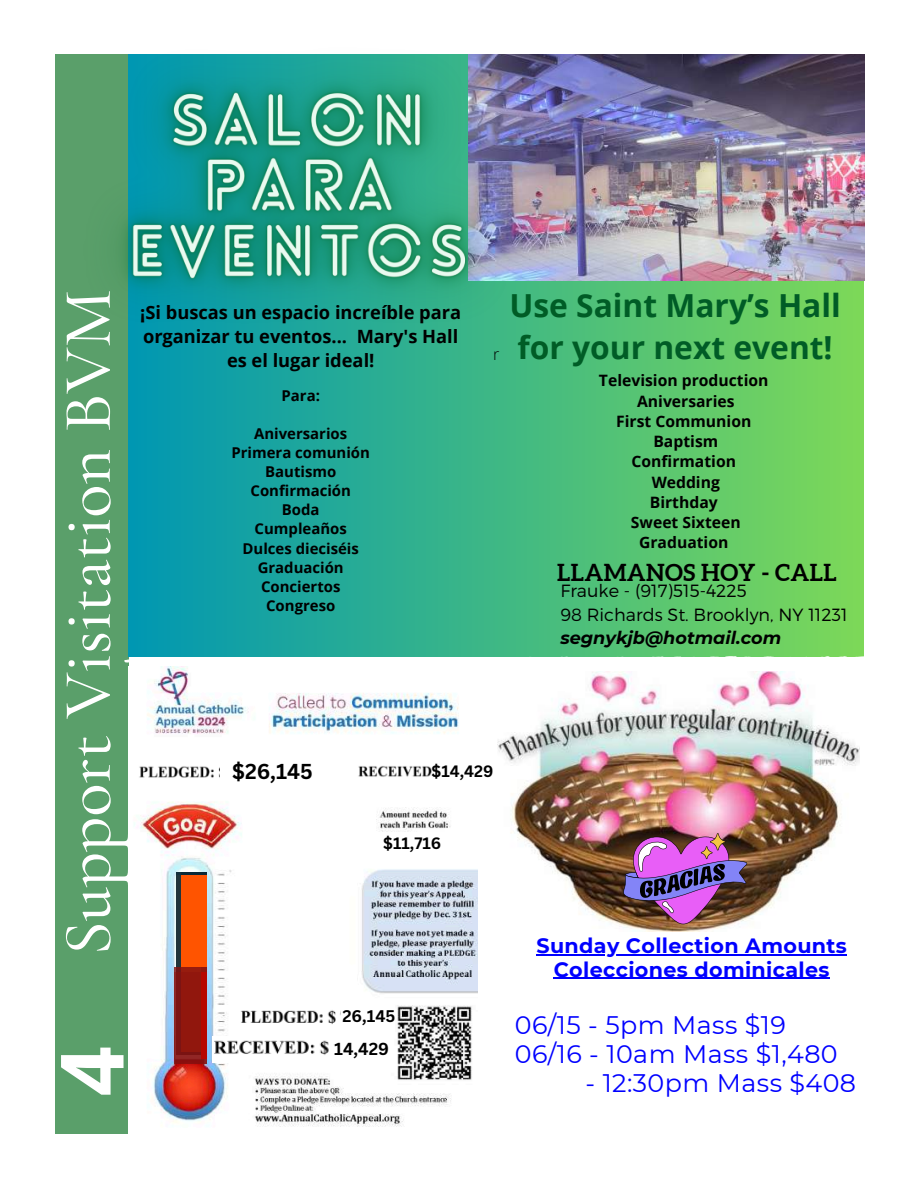
<style>
.page{position:relative;width:918px;height:1188px;background:#fff}
.page>*{position:absolute;margin:0;border:0;box-sizing:border-box;transform-origin:0 0}
.t1{font:700 87.6px "Open Sans";color:#fff}
.t2{font:500 69px "Cormorant Garamond";color:#fff}
.t3{font:700 31.8px/41.7px "Open Sans";color:#005c26}
.t4{font:25.35px/29.1px "Montserrat";letter-spacing:.015em;color:#00f}
.t5{font:700 23.4px "Aleo";letter-spacing:.015em;color:#000}
.t6{font:700 21px "Canva Sans";color:#000}
.t7{font:700 20.7px/23.2px "Montserrat";letter-spacing:.015em;color:#00f;text-align:center}
.t8{font:700 18.3px/24px "Open Sans";color:#000;text-align:center}
.t9{font:300 17.7px "Montserrat";color:#000}
.t10{font:italic 700 17.7px "Montserrat";color:#000}
.t11{font:700 16.95px "Canva Sans";color:#000}
.t12{font:700 16.35px "Canva Sans";color:#000}
.t13{font:700 16.05px "Canva Sans";color:#000}
.t14{font:300 16.05px "Open Sans";color:#000}
.t15{font:700 15.75px "Open Sans";color:#000}
.t16{font:700 14.85px "Open Sans";color:#000}
</style>
<div class="page">
<div style="left:55px;top:54px;width:74px;height:1080px;background:#5a9f6a"></div>
<div style="left:129px;top:54px;width:735px;height:602px;background:linear-gradient(to right,#0097b2,#7ed858)"></div>
<svg style="left:502px;top:656px;width:362px;height:1px"></svg>
<img style="left:497px;top:672px;width:362px;height:260px">
<svg style="left:124px;top:659px;width:354px;height:475px"></svg>
<div style="left:341px;top:1005px;width:54px;height:27px;background:#fff"></div>
<div style="left:334px;top:1036px;width:30px;height:27px;background:#fff"></div>
<div style="left:220px;top:755px;width:58px;height:33px;background:#fff"></div>
<div style="left:434px;top:762px;width:43px;height:29px;background:#fff"></div>
<img style="left:563px;top:54px;width:301px;height:226px">
<img style="left:623px;top:833px;width:124px;height:91px">
<img style="left:121px;top:54px;width:442px;height:330px">
<hr style="left:536px;top:954px;width:311px;height:2px;background:#00f">
<hr style="left:554px;top:978px;width:276px;height:1px;background:#00f">
<p class="t2" style="left:46px;top:955px;width:667px;rotate:-90deg">Support Visitation BVM</p>
<p class="t8" style="left:140px;top:300px;width:323px">¡Si buscas un espacio increíble para organizar tu eventos... Mary's Hall es el lugar ideal!</p>
<p class="t16" style="left:282px;top:385px;width:40px">Para:</p>
<p class="t16" style="left:254px;top:423px;width:95px">Aniversarios</p>
<p class="t16" style="left:232px;top:442px;width:140px">Primera comunión</p>
<p class="t16" style="left:265px;top:461px;width:73px">Bautismo</p>
<p class="t16" style="left:251px;top:480px;width:102px">Confirmación</p>
<p class="t16" style="left:282px;top:499px;width:39px">Boda</p>
<p class="t16" style="left:255px;top:519px;width:94px">Cumpleaños</p>
<p class="t16" style="left:243px;top:538px;width:118px">Dulces dieciséis</p>
<h4 class="t16" style="left:258px;top:557px;width:88px">Graduación</h4>
<p class="t16" style="left:261px;top:576px;width:81px">Conciertos</p>
<p class="t16" style="left:266px;top:595px;width:71px">Congreso</p>
<p class="t14" style="left:493px;top:343px;width:8px">r</p>
<p class="t6" style="left:232px;top:757px;width:82px">$26,145</p>
<p class="t13" style="left:432px;top:760px;width:63px">$14,429</p>
<p class="t13" style="left:383px;top:831px;width:60px">$11,716</p>
<p class="t1" style="left:30px;top:1096px;width:51px;rotate:-90deg">4</p>
<p class="t12" style="left:342px;top:1005px;width:54px">26,145</p>
<p class="t11" style="left:334px;top:1037px;width:56px">14,429</p>
<p class="t3" style="left:509px;top:284px;width:333px">Use Saint Mary’s Hall for your next event!</p>
<h2 class="t15" style="left:599px;top:370px;width:171px">Television production</h2>
<p class="t15" style="left:637px;top:390px;width:99px">Aniversaries</p>
<p class="t15" style="left:616px;top:410px;width:137px">First Communion</p>
<p class="t15" style="left:653px;top:430px;width:66px">Baptism</p>
<p class="t15" style="left:632px;top:451px;width:106px">Confirmation</p>
<p class="t15" style="left:652px;top:471px;width:70px">Wedding</p>
<p class="t15" style="left:650px;top:491px;width:69px">Birthday</p>
<p class="t15" style="left:631px;top:511px;width:111px">Sweet Sixteen</p>
<h6 class="t15" style="left:639px;top:532px;width:91px">Graduation</h6>
<p class="t5" style="left:557px;top:559px;width:281px">LLAMANOS HOY - CALL</p>
<p class="t9" style="left:560px;top:579px;width:188px">Frauke - (917)515-4225</p>
<p class="t9" style="left:560px;top:603px;width:289px">98 Richards St. Brooklyn, NY 11231</p>
<h3 class="t10" style="left:560px;top:627px;width:222px">segnykjb@hotmail.com</h3>
<p class="t7" style="left:536px;top:934px;width:312px">Sunday Collection Amounts<br>Colecciones dominicales</p>
<p class="t4" style="left:515px;top:1010px;width:324px">06/15 - 5pm Mass $19<br>06/16 - 10am Mass $1,480</p>
<p class="t4" style="left:586px;top:1068px;width:272px">- 12:30pm Mass $408</p>
</div>
